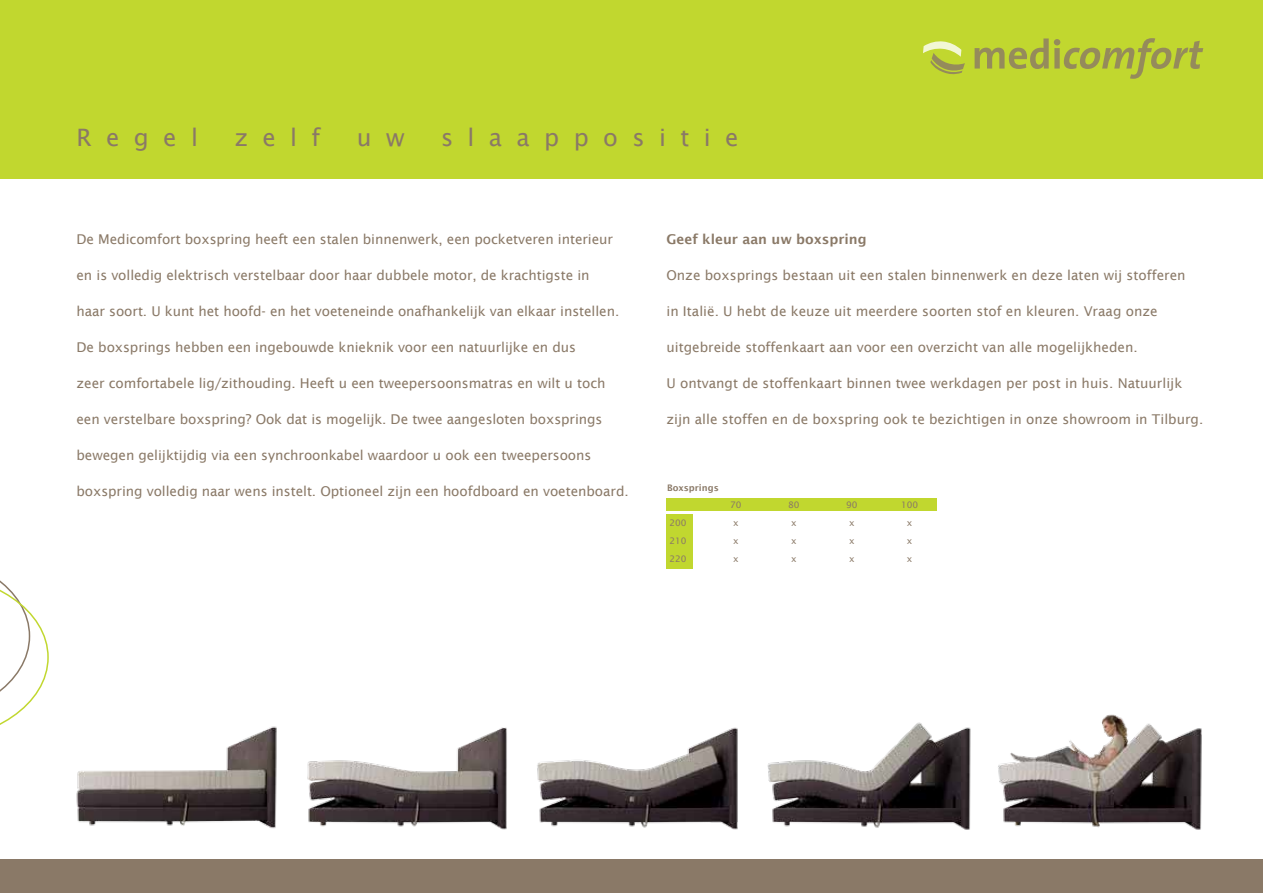
<style>
.page{position:relative;width:1263px;height:893px;background:#fff}
.page>*{position:absolute;margin:0;border:0;box-sizing:border-box;transform-origin:0 0}
.t1{font:24px "Lucida Grande";letter-spacing:.6em;color:#8a7967}
.t2{font:13.5px "Lucida Sans";letter-spacing:-.005em;color:#8a7967}
.t3{font:600 13.5px "Lucida Sans";color:#8a7967}
.t4{font:9px/18px "Lucida Sans";color:#8a7967;text-align:center}
.t5{font:600 9px "Lucida Sans";color:#8a7967}
</style>
<div class="page">
<div style="left:0;top:859px;width:1263px;height:34px;background:#8a7967"></div>
<div style="left:0;top:0;width:1263px;height:179px;background:#c1d72f"></div>
<img style="left:76px;top:726px;width:431px;height:104px">
<img style="left:537px;top:727px;width:201px;height:103px">
<img style="left:767px;top:722px;width:204px;height:108px">
<img style="left:998px;top:714px;width:204px;height:116px">
<svg style="left:974px;top:38px;width:229px;height:41px"></svg>
<svg style="left:923px;top:41px;width:42px;height:34px"></svg>
<svg style="left:0;top:580px;width:49px;height:145px"></svg>
<div style="left:666px;top:514px;width:26px;height:55px;background:#c1d72f"></div>
<div style="left:666px;top:498px;width:270px;height:12px;background:#c1d72f"></div>
<h1 class="t1" style="left:77px;top:124px;width:123px">Regel</h1>
<h1 class="t1" style="left:234px;top:124px;width:88px">zelf</h1>
<h1 class="t1" style="left:357px;top:124px;width:49px">u w</h1>
<h1 class="t1" style="left:441px;top:124px;width:299px">slaappositie</h1>
<p class="t2" style="left:77px;top:232px;width:538px">De Medicomfort boxspring heeft een stalen binnenwerk, een pocketveren interieur</p>
<p class="t2" style="left:77px;top:268px;width:514px">en is volledig elektrisch verstelbaar door haar dubbele motor, de krachtigste in</p>
<p class="t2" style="left:77px;top:304px;width:544px">haar soort. U kunt het hoofd- en het voeteneinde onafhankelijk van elkaar instellen.</p>
<p class="t2" style="left:77px;top:340px;width:501px">De boxsprings hebben een ingebouwde knieknik voor een natuurlijke en dus</p>
<p class="t2" style="left:77px;top:376px;width:530px">zeer comfortabele lig/zithouding. Heeft u een tweepersoonsmatras en wilt u toch</p>
<p class="t2" style="left:77px;top:412px;width:527px">een verstelbare boxspring? Ook dat is mogelijk. De twee aangesloten boxsprings</p>
<p class="t2" style="left:77px;top:448px;width:516px">bewegen gelijktijdig via een synchroonkabel waardoor u ook een tweepersoons</p>
<p class="t2" style="left:77px;top:484px;width:554px">boxspring volledig naar wens instelt. Optioneel zijn een hoofdboard en voetenboard.</p>
<p class="t3" style="left:666px;top:232px;width:202px">Geef kleur aan uw boxspring</p>
<p class="t2" style="left:666px;top:268px;width:521px">Onze boxsprings bestaan uit een stalen binnenwerk en deze laten wij stofferen</p>
<p class="t2" style="left:666px;top:304px;width:493px">in Italië. U hebt de keuze uit meerdere soorten stof en kleuren. Vraag onze</p>
<p class="t2" style="left:666px;top:340px;width:473px">uitgebreide stoffenkaart aan voor een overzicht van alle mogelijkheden.</p>
<p class="t2" style="left:666px;top:376px;width:517px">U ontvangt de stoffenkaart binnen twee werkdagen per post in huis. Natuurlijk</p>
<p class="t2" style="left:666px;top:412px;width:538px">zijn alle stoffen en de boxspring ook te bezichtigen in onze showroom in Tilburg.</p>
<p class="t5" style="left:667px;top:482px;width:53px">Boxsprings</p>
<p class="t4" style="left:669px;top:514px;width:19px;text-align:justify">200<br>210<br>220</p>
<p class="t4" style="left:730px;top:496px;width:13px">70 x x x</p>
<p class="t4" style="left:788px;top:496px;width:13px">80 x x x</p>
<p class="t4" style="left:846px;top:496px;width:13px">90 x x x</p>
<p class="t4" style="left:901px;top:496px;width:19px">100 x<br>x<br>x</p>
</div>
